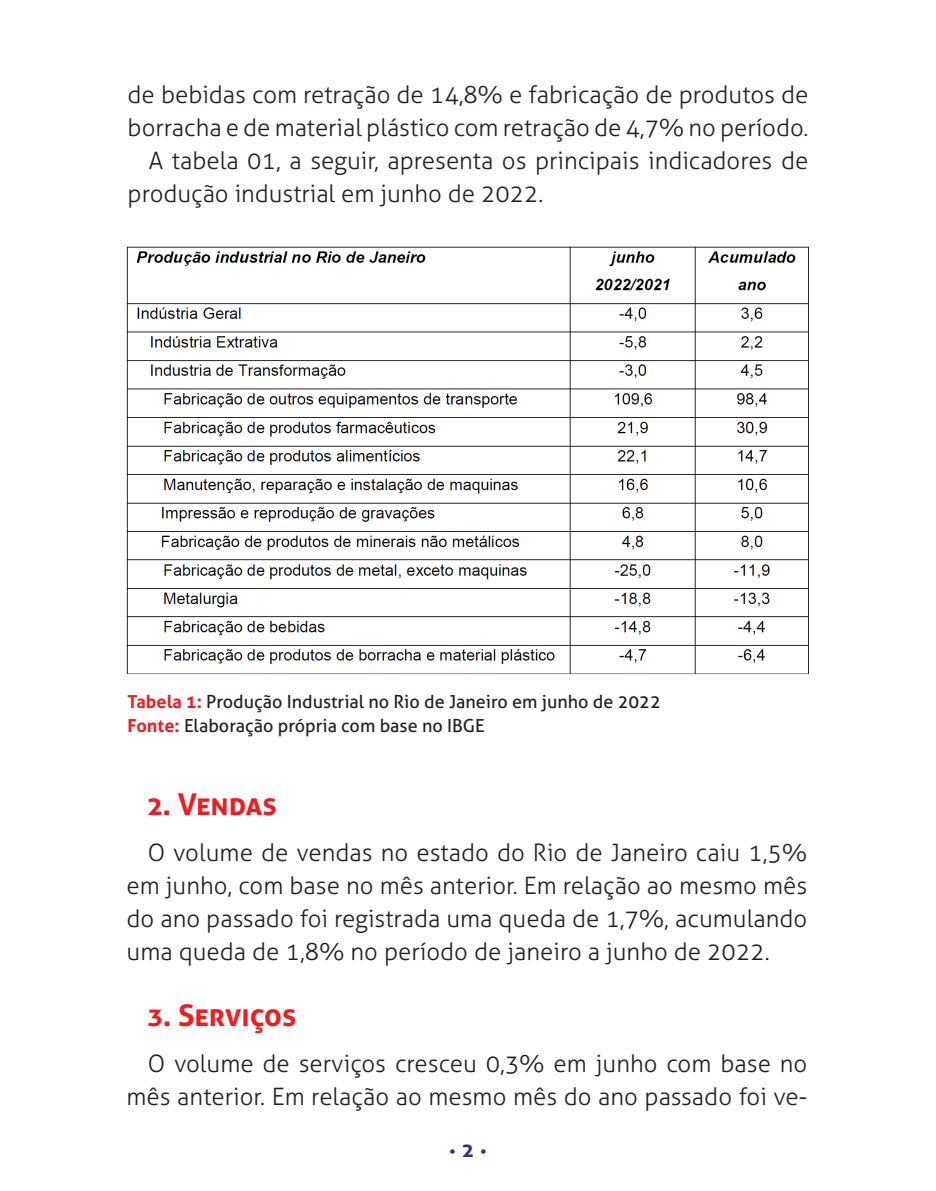
<style>
.page{position:relative;width:936px;height:1191px;background:#fff}
.page>*{position:absolute;margin:0;border:0;box-sizing:border-box;transform-origin:0 0}
.Título{font:700 30px "Aller";letter-spacing:-.005em;color:#ee1d23}
.Texto_Corrido{font:300 24px/33px "Aller";color:#231f20}
.Figura{font:18px "Aller";color:#231f20}
.Título-2{font:700 15px "Aller";color:#2e3092}
.s1{font-weight:700;color:#ee1d23}
.s2{font-size:22.5px}
</style>
<div class="page">
<img style="left:126px;top:246px;width:683px;height:429px">
<p class="Texto_Corrido" style="left:128px;top:78px;width:682px">de bebidas com retração de 14,8% e fabricação de produtos de borracha e de material plástico com retração de 4,7% no período.</p>
<p class="Texto_Corrido" style="left:128px;top:144px;width:682px;text-indent:21px">A tabela 01, a seguir, apresenta os principais indicadores de produção industrial em junho de 2022.</p>
<p class="Figura" style="left:128px;top:690px;width:534px"><span class="s1">Tabela 1:</span> Produção Industrial no Rio de Janeiro em junho de 2022</p>
<p class="Figura" style="left:128px;top:714px;width:358px"><span class="s1">Fonte:</span> Elaboração própria com base no IBGE</p>
<p class="Título" style="left:148px;top:786px;width:130px">2. Vendas</p>
<p class="Texto_Corrido" style="left:127px;top:836px;width:682px;text-align:justify;text-indent:21px">O volume de vendas no estado do Rio de Janeiro caiu 1,5% em junho, com base no mês anterior. Em relação ao mesmo mês do ano passado foi registrada uma queda de 1,7%, acumulando uma queda de 1,8% no período de janeiro a junho de 2022.</p>
<p class="Título" style="left:148px;top:997px;width:150px">3. Serviços</p>
<p class="Texto_Corrido" style="left:127px;top:1047px;width:682px;text-align:right">O volume de serviços cresceu 0,3% em junho com base no mês anterior. Em relação ao mesmo mês do ano passado foi ve-</p>
<p class="Título-2" style="left:449px;top:1142px;width:39px">•<span class="s2">2</span>•</p>
</div>
